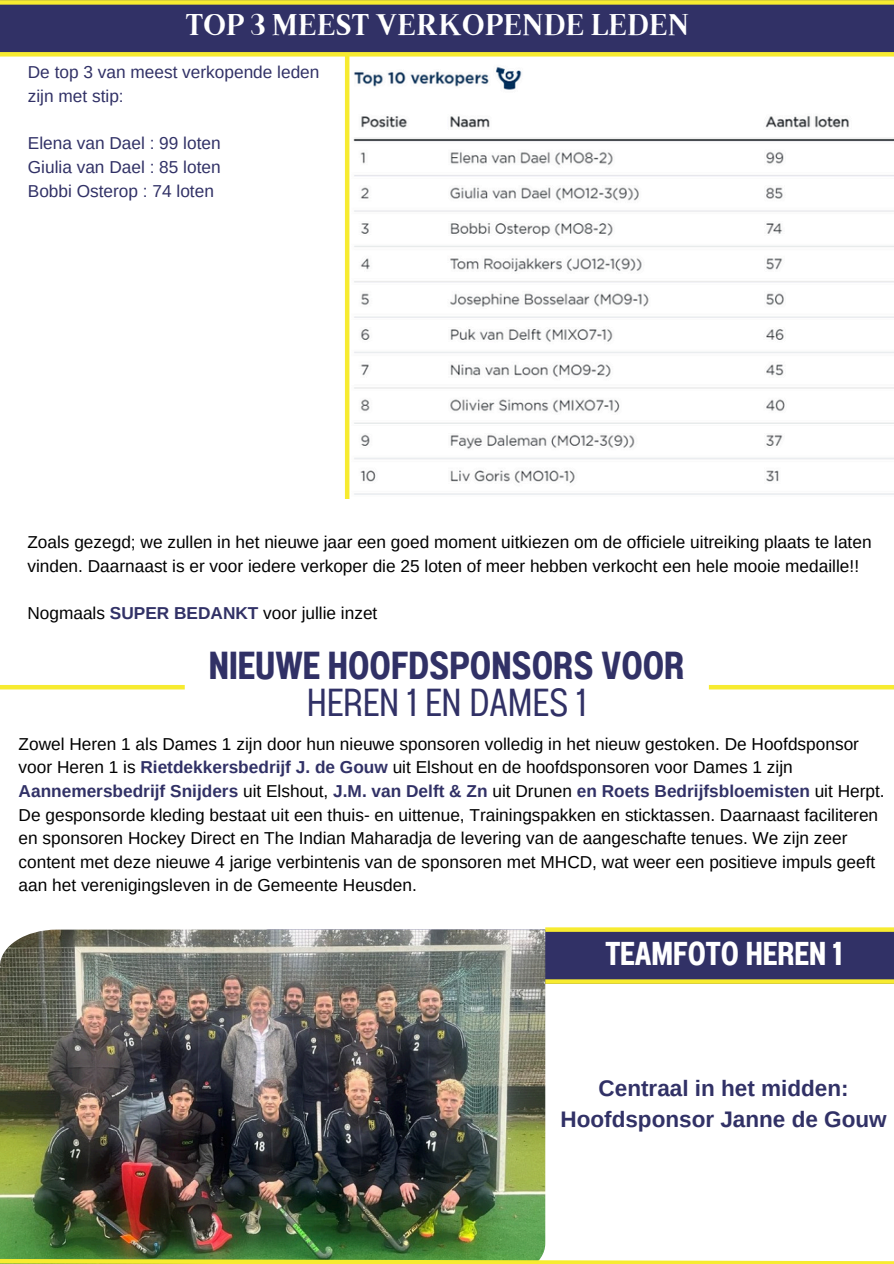
<style>
.page{position:relative;width:894px;height:1264px;background:#fff}
.page>*{position:absolute;margin:0;border:0;box-sizing:border-box;transform-origin:0 0}
.t1{font:39px/37.2px "Anantason Bold Wd 50";color:#313166;text-align:center}
.t2{font:33px "Anantason Bold Wd 50";color:#fff}
.t3{font:30px "Brixton TC";color:#fff}
.t4{font:700 22.5px/31.5px "Arimo";color:#313166;text-align:center}
.t5{font:17.25px/23.7px "Arimo";color:#000}
.t6{font:17.25px/23.7px "Arimo";color:#313166}
.s1{font-weight:700;color:#313166}
.s2{font-family:"Anantason Wd 50"}
</style>
<div class="page">
<hr style="left:708px;top:685px;width:185px;height:4px;background:#f7eb30">
<hr style="left:0;top:685px;width:185px;height:4px;background:#f7eb30">
<img style="left:349px;top:57px;width:544px;height:442px">
<div style="left:243px;top:929px;width:650px;height:54px;background:#313166"></div>
<img style="left:0;top:929px;width:545px;height:327px">
<svg style="left:545px;top:927px;width:348px;height:4px"></svg>
<svg style="left:545px;top:979px;width:348px;height:4px"></svg>
<svg style="left:0;top:1256px;width:893px;height:7px"></svg>
<div style="left:0;top:5px;width:893px;height:47px;background:#313166"></div>
<div style="left:0;top:52px;width:893px;height:5px;background:#f7eb30"></div>
<hr style="left:345px;top:54px;width:4px;height:445px;background:#f7eb30">
<div style="left:0;top:0;width:893px;height:5px;background:#f7eb30"></div>
<h1 class="t3" style="left:185px;top:14px;width:505px">TOP 3 MEEST VERKOPENDE LEDEN</h1>
<p class="t6" style="left:28px;top:61px;width:293px">De top 3 van meest verkopende leden zijn met stip:</p>
<p class="t6" style="left:28px;top:131px;width:194px">Elena van Dael : 99 loten</p>
<p class="t6" style="left:28px;top:155px;width:194px">Giulia van Dael : 85 loten</p>
<p class="t6" style="left:28px;top:179px;width:187px">Bobbi Osterop : 74 loten</p>
<p class="t5" style="left:27px;top:530px;width:845px">Zoals gezegd; we zullen in het nieuwe jaar een goed moment uitkiezen om de officiele uitreiking plaats te laten vinden. Daarnaast is er voor iedere verkoper die 25 loten of meer hebben verkocht een hele mooie medaille!!</p>
<p class="t5" style="left:27px;top:601px;width:351px">Nogmaals <span class="s1">SUPER BEDANKT</span> voor jullie inzet</p>
<h3 class="t1" style="left:209px;top:647px;width:477px">NIEUWE HOOFDSPONSORS VOOR<br><span class="s2">HEREN 1 EN DAMES 1</span></h3>
<p class="t5" style="left:19px;top:731px;width:867px">Zowel Heren 1 als Dames 1 zijn door hun nieuwe sponsoren volledig in het nieuw gestoken. De Hoofdsponsor voor Heren 1 is <span class="s1">Rietdekkersbedrijf J. de Gouw</span> uit Elshout en de hoofdsponsoren voor Dames 1 zijn <span class="s1">Aannemersbedrijf Snijders</span> uit Elshout, <span class="s1">J.M. van Delft &amp; Zn</span> uit Drunen <span class="s1">en Roets Bedrijfsbloemisten</span> uit Herpt.<br>De gesponsorde kleding bestaat uit een thuis- en uittenue, Trainingspakken en sticktassen. Daarnaast faciliteren en sponsoren Hockey Direct en The Indian Maharadja de levering van de aangeschafte tenues. We zijn zeer content met deze nieuwe 4 jarige verbintenis van de sponsoren met MHCD, wat weer een positieve impuls geeft aan het verenigingsleven in de Gemeente Heusden.</p>
<p class="t2" style="left:605px;top:933px;width:238px">TEAMFOTO HEREN 1</p>
<p class="t4" style="left:560px;top:1072px;width:327px">Centraal in het midden:<br>Hoofdsponsor Janne de Gouw</p>
</div>
